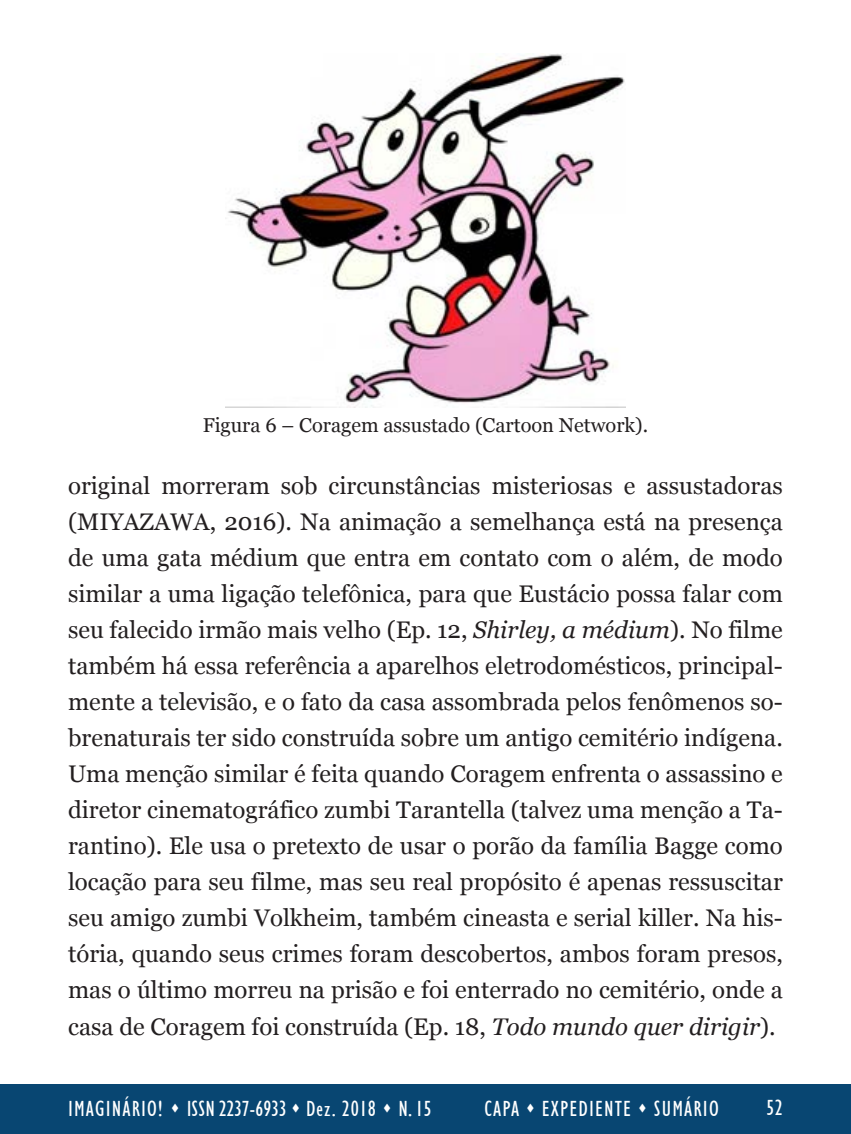
<style>
.page{position:relative;width:851px;height:1134px;background:#fff}
.page>*{position:absolute;margin:0;border:0;box-sizing:border-box;transform-origin:0 0}
.t1{font:24px/36px "Georgia";color:#231f20;text-align:justify}
.t2{font:condensed 22px "Humanist 521 BT";letter-spacing:.05em;color:#fff}
.t3{font:20px "Georgia";color:#231f20}
.s1{font-style:italic}
</style>
<div class="page">
<div style="left:0;top:1084px;width:850px;height:50px;background:#084672"></div>
<img style="left:226px;top:54px;width:399px;height:353px">
<p class="t3" style="left:203px;top:413px;width:447px">Figura 6 – Coragem assustado (Cartoon Network).</p>
<p class="t1" style="left:68px;top:469px;width:716px">original morreram sob circunstâncias misteriosas e assustadoras (MIYAZAWA, 2016). Na animação a semelhança está na presença de uma gata médium que entra em contato com o além, de modo similar a uma ligação telefônica, para que Eustácio possa falar com seu falecido irmão mais velho (Ep. 12, <span class="s1">Shirley, a médium</span>). No filme também há essa referência a aparelhos eletrodomésticos, principal&shy;mente a televisão, e o fato da casa assombrada pelos fenômenos so&shy;brenaturais ter sido construída sobre um antigo cemitério indígena.<br>Uma menção similar é feita quando Coragem enfrenta o assassino e diretor cinematográfico zumbi Tarantella (talvez uma menção a Ta&shy;rantino). Ele usa o pretexto de usar o porão da família Bagge como locação para seu filme, mas seu real propósito é apenas ressuscitar seu amigo zumbi Volkheim, também cineasta e serial killer. Na his&shy;tória, quando seus crimes foram descobertos, ambos foram presos, mas o último morreu na prisão e foi enterrado no cemitério, onde a casa de Coragem foi construída (Ep. 18, <span class="s1">Todo mundo quer dirigir</span>).</p>
<p class="t2" style="left:68px;top:1095px;width:365px">IMAGINÁRIO! ▲ ISSN 2237-6933 ▲ Dez. 2018 ▲ N. 15</p>
<p class="t2" style="left:484px;top:1095px;width:236px">CAPA ▲ EXPEDIENTE ▲ SUMÁRIO</p>
<p class="t2" style="left:766px;top:1095px;width:18px">52</p>
</div>
